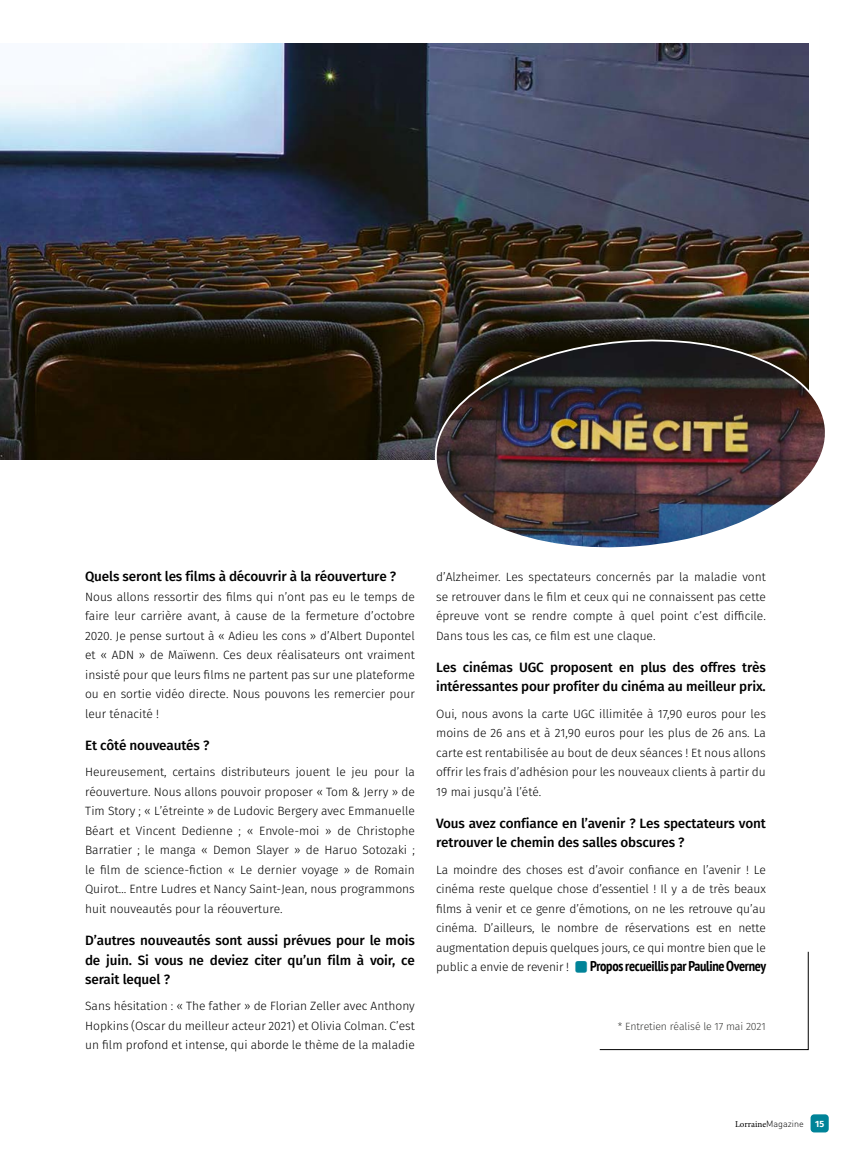
<style>
.page{position:relative;width:851px;height:1149px;background:#fff}
.page>*{position:absolute;margin:0;border:0;box-sizing:border-box;transform-origin:0 0}
.t1{font:700 condensed 14.25px "PT Sans";letter-spacing:-.02em;color:#000}
.t2{font:500 13.5px/19.5px "Fira Sans";letter-spacing:-.01em;color:#000}
.t3{font:300 12px/19.5px "Fira Sans";color:#000;text-align:justify}
.t4{font:300 10.5px "Fira Sans";letter-spacing:-.01em;color:#383937}
.t5{font:9px "Minion Pro";color:#000}
.t6{font:700 9px "Fira Sans";color:#fff}
.s1{font-family:"Fira Sans";font-weight:300;font-stretch:normal;font-size:12px}
.s2{font-family:"Button Bonus Circle Negative";font-weight:400;font-stretch:normal;color:#008398}
.s3{font-family:"DIN Pro";font-weight:300}
</style>
<div class="page">
<div style="left:810px;top:1113px;width:18px;height:19px;background:#008398;border-radius:4px"></div>
<img style="left:0;top:44px;width:808px;height:415px">
<img style="left:431px;top:333px;width:394px;height:215px">
<svg style="left:807px;top:951px;width:1px;height:98px"></svg>
<p class="t2" style="left:85px;top:567px;width:312px">Quels seront les films à découvrir à la réouverture ?</p>
<p class="t3" style="left:85px;top:587px;width:331px">Nous allons ressortir des films qui n’ont pas eu le temps de faire leur carrière avant, à cause de la fermeture d’octobre 2020. Je pense surtout à « Adieu les cons » d’Albert Dupontel et « ADN » de Maïwenn. Ces deux réalisateurs ont vraiment insisté pour que leurs films ne partent pas sur une plateforme ou en sortie vidéo directe. Nous pouvons les remercier pour leur ténacité !</p>
<p class="t2" style="left:85px;top:736px;width:126px">Et côté nouveautés ?</p>
<p class="t3" style="left:85px;top:762px;width:331px">Heureusement, certains distributeurs jouent le jeu pour la réouverture. Nous allons pouvoir proposer « Tom &amp; Jerry » de Tim Story ; « L’étreinte » de Ludovic Bergery avec Emmanuelle Béart et Vincent Dedienne ; « Envole-moi » de Christophe Barratier ; le manga « Demon Slayer » de Haruo Sotozaki ; le film de science-fiction « Le dernier voyage » de Romain Quirot… Entre Ludres et Nancy Saint-Jean, nous programmons huit nouveautés pour la réouverture.</p>
<p class="t2" style="left:85px;top:931px;width:331px;text-align:justify">D’autres nouveautés sont aussi prévues pour le mois de juin. Si vous ne deviez citer qu’un film à voir, ce serait lequel ?</p>
<p class="t3" style="left:85px;top:996px;width:331px">Sans hésitation : « The father » de Florian Zeller avec Anthony Hopkins (Oscar du meilleur acteur 2021) et Olivia Colman. C’est un film profond et intense, qui aborde le thème de la maladie</p>
<p class="t3" style="left:436px;top:567px;width:331px">d’Alzheimer. Les spectateurs concernés par la maladie vont se retrouver dans le film et ceux qui ne connaissent pas cette épreuve vont se rendre compte à quel point c’est difficile.<br>Dans tous les cas, ce film est une claque.</p>
<p class="t2" style="left:436px;top:658px;width:331px">Les cinémas UGC proposent en plus des offres très intéressantes pour profiter du cinéma au meilleur prix.</p>
<p class="t3" style="left:436px;top:704px;width:331px">Oui, nous avons la carte UGC illimitée à 17,90 euros pour les moins de 26 ans et à 21,90 euros pour les plus de 26 ans. La carte est rentabilisée au bout de deux séances ! Et nous allons offrir les frais d’adhésion pour les nouveaux clients à partir du 19 mai jusqu’à l’été.</p>
<p class="t2" style="left:436px;top:814px;width:331px">Vous avez confiance en l’avenir ? Les spectateurs vont retrouver le chemin des salles obscures ?</p>
<p class="t3" style="left:436px;top:860px;width:331px">La moindre des choses est d’avoir confiance en l’avenir ! Le cinéma reste quelque chose d’essentiel ! Il y a de très beaux films à venir et ce genre d’émotions, on ne les retrouve qu’au cinéma. D’ailleurs, le nombre de réservations est en nette augmentation depuis quelques jours, ce qui montre bien que le</p>
<p class="t1" style="left:436px;top:956px;width:331px"><span class="s1">public a envie de revenir !</span> <span class="s2">±</span>Propos recueillis par Pauline Overney</p>
<p class="t4" style="left:617px;top:1018px;width:149px">* Entretien réalisé le 17 mai 2021</p>
<p class="t5" style="left:734px;top:1117px;width:70px">Lorraine<span class="s3">Magazine</span></p>
<p class="t6" style="left:815px;top:1117px;width:10px">15</p>
</div>
